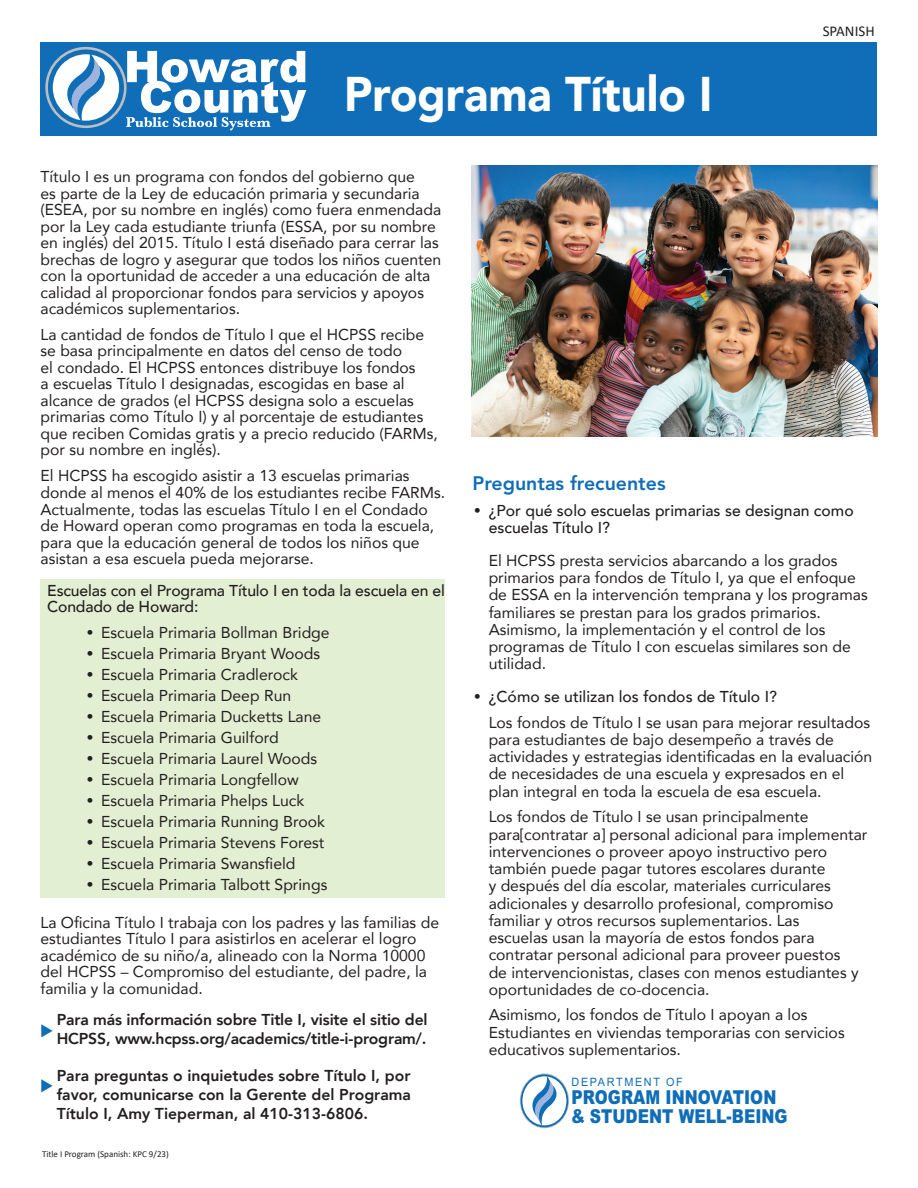
<style>
.page{position:relative;width:918px;height:1188px;background:#fff}
.page>*{position:absolute;margin:0;border:0;box-sizing:border-box;transform-origin:0 0}
.t1{font:900 48.6px "Avenir";color:#fff;scale:.93 1}
.t2{font:800 19.5px "Avenir LT Std";color:#106db7}
.t3{font:900 19.2px/19.2px "Arial";color:#106db7;scale:.82 1}
.t4{font:15.75px/16.5px "Avenir";color:#231f20}
.t5{font:800 15.75px/18.9px "Avenir";letter-spacing:-.01em;color:#231f20}
.t6{font:500 15.75px/17.2px "Avenir";letter-spacing:-.01em;color:#231f20}
.t7{font:15px "Calibri";color:#231f20}
.t8{font:11.55px "Arial";letter-spacing:.15em;color:#106db7;scale:.94 1}
.t9{font:9px "Calibri";color:#231f20}
.s1{font-family:"ITC Franklin Gothic Std";font-weight:600;font-size:16.5px}
.s2{font-weight:500}
</style>
<div class="page">
<img style="left:472px;top:165px;width:406px;height:272px">
<div style="left:40px;top:579px;width:406px;height:318px;background:#e2efd3"></div>
<div style="left:40px;top:42px;width:838px;height:93px;background:#106db7"></div>
<svg style="left:48px;top:49px;width:258px;height:81px"></svg>
<svg style="left:521px;top:1074px;width:47px;height:53px"></svg>
<h1 class="t1" style="left:344px;top:53px;width:397px">Programa Título I</h1>
<p class="t7" style="left:823px;top:21px;width:53px">SPANISH</p>
<p class="t4" style="left:41px;top:168px;width:402px">Título I es un programa con fondos del gobierno que<br>es parte de la Ley de educación primaria y secundaria (ESEA, por su nombre en inglés) como fuera enmendada por la Ley cada estudiante triunfa (ESSA, por su nombre en inglés) del 2015. Título I está diseñado para cerrar las brechas de logro y asegurar que todos los niños cuenten con la oportunidad de acceder a una educación de alta calidad al proporcionar fondos para servicios y apoyos académicos suplementarios.</p>
<p class="t4" style="left:41px;top:326px;width:399px">La cantidad de fondos de Título I que el HCPSS recibe se basa principalmente en datos del censo de todo<br>el condado. El HCPSS entonces distribuye los fondos<br>a escuelas Título I designadas, escogidas en base al alcance de grados (el HCPSS designa solo a escuelas primarias como Título I) y al porcentaje de estudiantes que reciben Comidas gratis y a precio reducido (FARMs, por su nombre en inglés).</p>
<p class="t4" style="left:41px;top:467px;width:406px">El HCPSS ha escogido asistir a 13 escuelas primarias donde al menos el 40% de los estudiantes recibe FARMs.<br>Actualmente, todas las escuelas Título I en el Condado de Howard operan como programas en toda la escuela, para que la educación general de todos los niños que asistan a esa escuela pueda mejorarse.</p>
<p class="t6" style="left:47px;top:581px;width:399px;line-height:16.5px">Escuelas con el Programa Título I en toda la escuela en el<br>Condado de Howard:</p>
<p class="t4" style="left:85px;top:623px;width:246px"><span class="s1">•</span> Escuela Primaria Bollman Bridge</p>
<p class="t4" style="left:85px;top:644px;width:237px"><span class="s1">•</span> Escuela Primaria Bryant Woods</p>
<p class="t4" style="left:85px;top:666px;width:214px"><span class="s1">•</span> Escuela Primaria Cradlerock</p>
<p class="t4" style="left:85px;top:687px;width:208px"><span class="s1">•</span> Escuela Primaria Deep Run</p>
<p class="t4" style="left:85px;top:708px;width:238px"><span class="s1">•</span> Escuela Primaria Ducketts Lane</p>
<p class="t4" style="left:85px;top:729px;width:195px"><span class="s1">•</span> Escuela Primaria Guilford</p>
<p class="t4" style="left:85px;top:750px;width:234px"><span class="s1">•</span> Escuela Primaria Laurel Woods</p>
<p class="t4" style="left:85px;top:771px;width:215px"><span class="s1">•</span> Escuela Primaria Longfellow</p>
<p class="t4" style="left:85px;top:792px;width:221px"><span class="s1">•</span> Escuela Primaria Phelps Luck</p>
<p class="t4" style="left:85px;top:813px;width:242px"><span class="s1">•</span> Escuela Primaria Running Brook</p>
<p class="t4" style="left:85px;top:834px;width:241px"><span class="s1">•</span> Escuela Primaria Stevens Forest</p>
<p class="t4" style="left:85px;top:855px;width:212px"><span class="s1">•</span> Escuela Primaria Swansfield</p>
<p class="t4" style="left:85px;top:876px;width:244px"><span class="s1">•</span> Escuela Primaria Talbott Springs</p>
<p class="t4" style="left:41px;top:914px;width:400px">La Oficina Título I trabaja con los padres y las familias de estudiantes Título I para asistirlos en acelerar el logro académico de su niño/a, alineado con la Norma 10000 del HCPSS – Compromiso del estudiante, del padre, la familia y la comunidad.</p>
<p class="t5" style="left:57px;top:1010px;width:372px">Para más información sobre Title I, visite el sitio del<br>HCPSS, www.hcpss.org/academics/title-i-program/.</p>
<p class="t5" style="left:57px;top:1067px;width:356px;text-align:justify">Para preguntas o inquietudes sobre Título I, por favor, comunicarse con la Gerente del Programa Título I, Amy Tieperman, al 410-313-6806.</p>
<p class="t9" style="left:42px;top:1148px;width:128px">Title I Program (Spanish: KPC 9/23)</p>
<p class="t2" style="left:472px;top:472px;width:195px">Preguntas frecuentes</p>
<p class="t6" style="left:489px;top:501px;width:367px;text-indent:-16px"><span class="s1">•</span> ¿Por qué solo escuelas primarias se designan como escuelas Título I?</p>
<p class="t4" style="left:489px;top:551px;width:381px;line-height:17.2px">El HCPSS presta servicios abarcando a los grados primarios para fondos de Título I, ya que el enfoque de ESSA en la intervención temprana y los programas familiares se prestan para los grados primarios.<br>Asimismo, la implementación y el control de los programas de Título I con escuelas similares son de utilidad.</p>
<p class="t4" style="left:489px;top:683px;width:383px;line-height:26px;text-indent:-16px"><span class="s1">•</span> <span class="s2">¿Cómo se utilizan los fondos de Título I?<br></span>Los fondos de Título I se usan para mejorar resultados</p>
<p class="t4" style="left:489px;top:730px;width:385px;line-height:17.2px">para estudiantes de bajo desempeño a través de actividades y estrategias identificadas en la evaluación de necesidades de una escuela y expresados en el plan integral en toda la escuela de esa escuela.</p>
<p class="t4" style="left:489px;top:808px;width:380px;line-height:17.2px">Los fondos de Título I se usan principalmente para[contratar a] personal adicional para implementar intervenciones o proveer apoyo instructivo pero también puede pagar tutores escolares durante<br>y después del día escolar, materiales curriculares adicionales y desarrollo profesional, compromiso familiar y otros recursos suplementarios. Las<br>escuelas usan la mayoría de estos fondos para contratar personal adicional para proveer puestos<br>de intervencionistas, clases con menos estudiantes y oportunidades de co-docencia.</p>
<p class="t4" style="left:489px;top:1006px;width:358px;line-height:17.2px">Asimismo, los fondos de Título I apoyan a los<br>Estudiantes en viviendas temporarias con servicios educativos suplementarios.</p>
<p class="t8" style="left:572px;top:1074px;width:120px">DEPARTMENT OF</p>
<p class="t3" style="left:571px;top:1087px;width:265px">PROGRAM INNOVATION &amp; STUDENT WELL-BEING</p>
</div>
